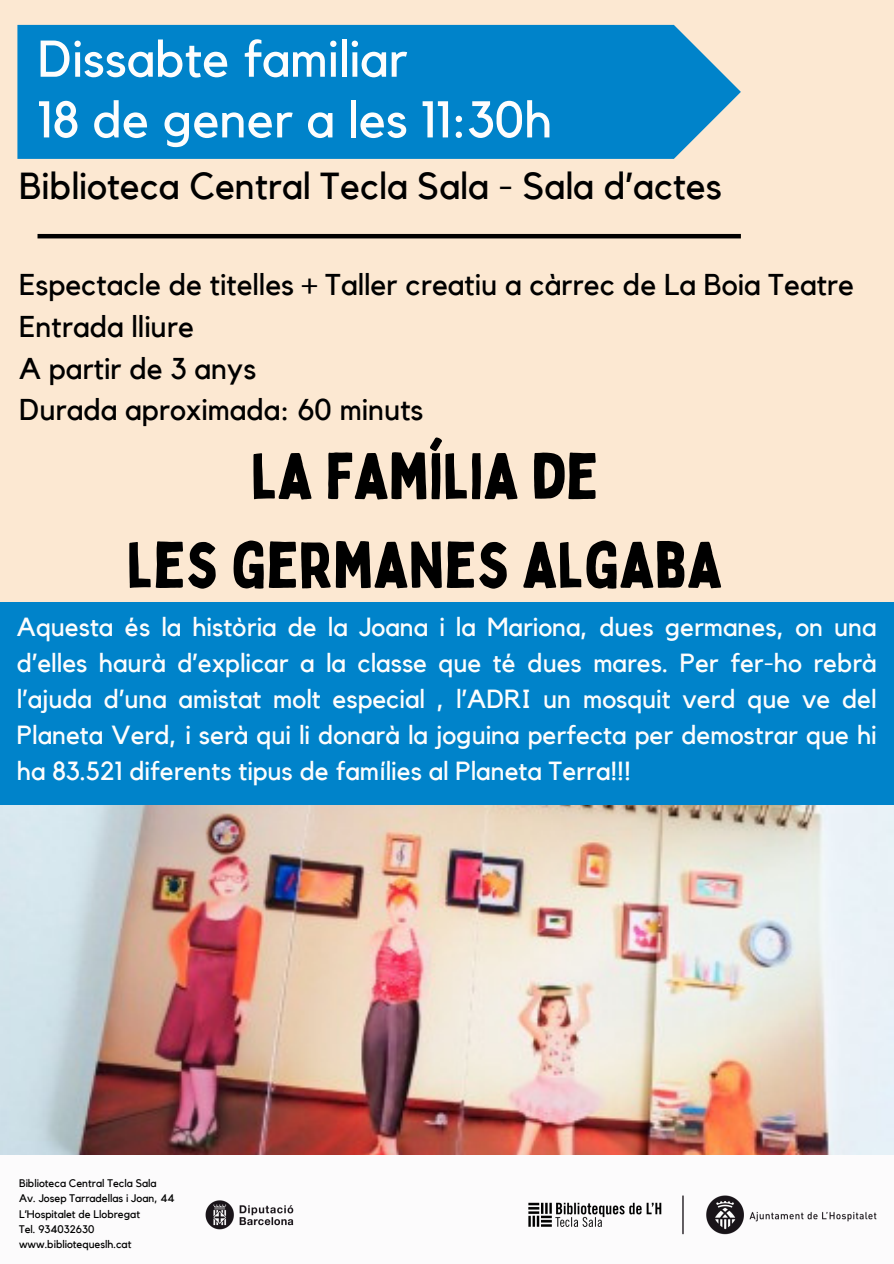
<style>
.page{position:relative;width:894px;height:1264px;background:#fff}
.page>*{position:absolute;margin:0;border:0;box-sizing:border-box;transform-origin:0 0}
.t1{font:63.6px/88.8px "Bobby Jones";color:#000;text-align:center}
.t2{font:51px "Kollektif";color:#fdfdfd}
.t3{font:37.5px "Kollektif";color:#000}
.t4{font:30px/41.7px "Kollektif";color:#000}
.t5{font:26.1px/36px "Kollektif";color:#fdfdfd;text-align:justify}
.t6{font:10.95px "Kollektif";color:#000}
</style>
<div class="page">
<div style="left:0;top:0;width:893px;height:1263px;background:#fce8d2"></div>
<div style="left:17px;top:25px;width:723px;height:134px;background:#0083ca"></div>
<hr style="left:37px;top:234px;width:703px;height:4px;background:#000">
<img style="left:0;top:804px;width:893px;height:351px">
<div style="left:0;top:602px;width:893px;height:202px;background:#0083ca"></div>
<div style="left:0;top:1155px;width:893px;height:108px;background:#fcfbfc"></div>
<img style="left:205px;top:1195px;width:672px;height:40px">
<p class="t2" style="left:37px;top:35px;width:371px">Dissabte familiar</p>
<p class="t2" style="left:37px;top:96px;width:516px">18 de gener a les 11:30h</p>
<h2 class="t3" style="left:19px;top:168px;width:704px">Biblioteca Central Tecla Sala - Sala d’actes</h2>
<h2 class="t4" style="left:19px;top:265px;width:836px">Espectacle de titelles + Taller creatiu a càrrec de La Boia Teatre<br>Entrada lliure<br>A partir de 3 anys<br>Durada aproximada: 60 minuts</h2>
<p class="t1" style="left:127px;top:430px;width:597px">LA FAMÍLIA DE<br>LES GERMANES ALGABA</p>
<p class="t5" style="left:17px;top:610px;width:861px">Aquesta és la història de la Joana i la Mariona, dues germanes, on una d’elles haurà d’explicar a la classe que té dues mares. Per fer-ho rebrà l’ajuda d’una amistat molt especial , l’ADRI un mosquit verd que ve del Planeta Verd, i serà qui li donarà la joguina perfecta per demostrar que hi ha 83.521 diferents tipus de famílies al Planeta Terra!!!</p>
<h3 class="t6" style="left:19px;top:1178px;width:139px">Biblioteca Central Tecla Sala</h3>
<h4 class="t6" style="left:19px;top:1193px;width:157px">Av. Josep Tarradellas i Joan, 44</h4>
<p class="t6" style="left:19px;top:1208px;width:122px">L’Hospitalet de Llobregat</p>
<h1 class="t6" style="left:19px;top:1223px;width:77px">Tel. 934032630</h1>
<h5 class="t6" style="left:19px;top:1238px;width:114px">www.bibliotequeslh.cat</h5>
</div>
